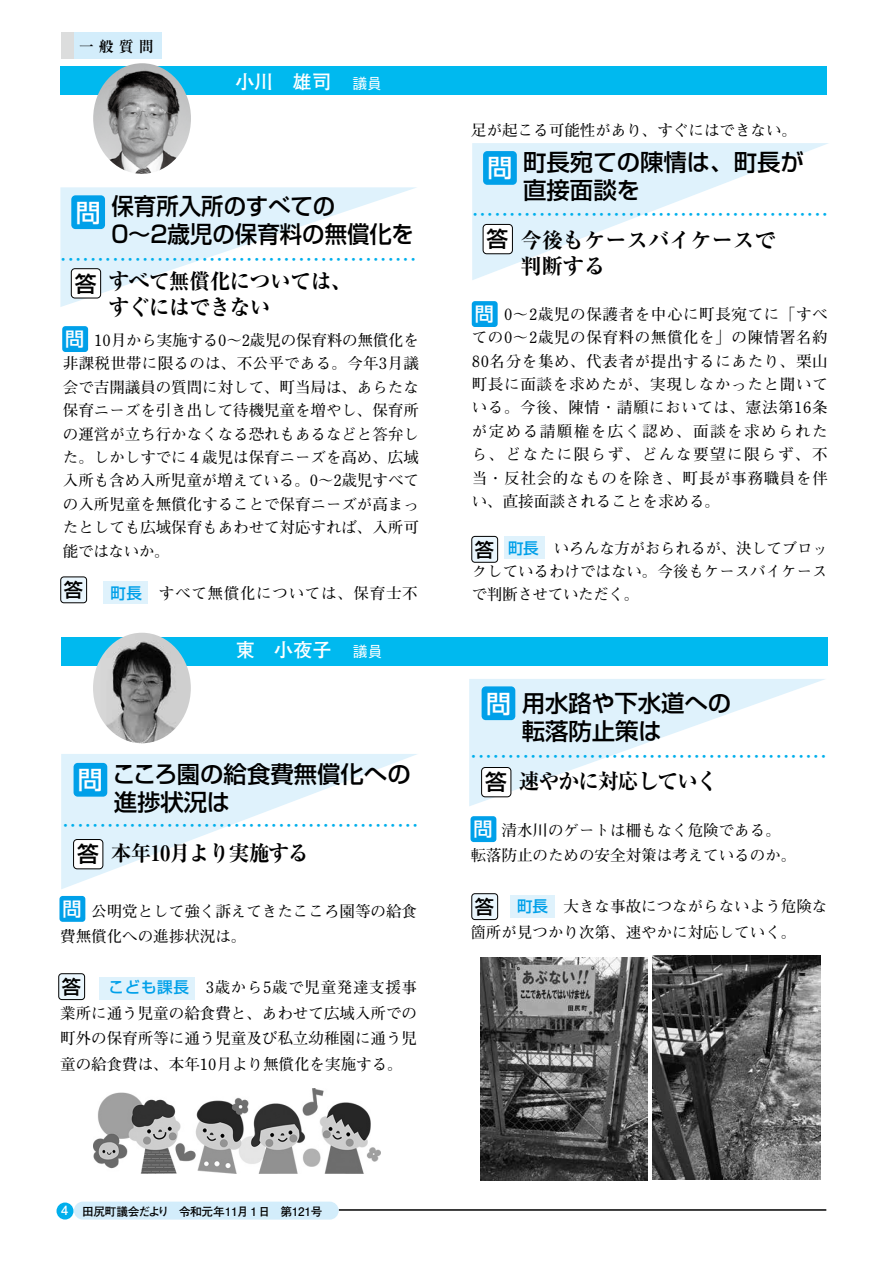
<style>
.page{position:relative;width:893px;height:1263px;background:#fff}
.page>*{position:absolute;margin:0;border:0;box-sizing:border-box;transform-origin:0 0}
.t1{font:500 24.9px "Shin Go Pro";color:#fff}
.t2{font:500 23.4px/27.6px "Shin Go Pro";color:#000}
.t3{font:500 23.4px "Shin Go Pro";color:#000;scale:.96 1}
.t4{font:700 expanded 21.3px "Ryumin Pro";letter-spacing:-.04em;color:#000}
.t5{font:700 expanded 21.3px/25.5px "Ryumin Pro";letter-spacing:-.01em;color:#000;scale:.96 1}
.t6{font:700 expanded 21.3px/25.5px "Ryumin Pro";letter-spacing:-.01em;color:#000}
.t7{font:700 19.2px "Futo Go B101 Pro";color:#fff}
.t8{font:500 19.2px "Shin Go Pro";color:#000}
.t9{font:500 19.2px "Shin Go Pro";color:#fff}
.t10{font:700 15.45px/23.4px "Futo Min A101 Pro";color:#000;text-align:justify}
.t11{font:700 15.45px "Futo Min A101 Pro";letter-spacing:.045em;color:#000}
.t12{font:700 14.85px "Futo Go B101 Pro";color:#00afec}
.t13{font:700 14.85px "Ryumin Pro";color:#000}
.t14{font:700 11.7px "Futo Go B101 Pro";letter-spacing:-.02em;color:#000}
.s1{font-family:"Gothic BBB Pro";font-weight:500;font-size:14.85px}
.s2{font-family:"Shin Go Pro";font-weight:500;font-stretch:normal;font-size:21.75px}
.s3{font-family:"Shin Go Pro";font-weight:500;color:#00a0e9}
.s4{font-size:24.9px;color:#fff}
.s5{font-size:12.75px;color:#fff}
</style>
<div class="page">
<div style="left:103px;top:581px;width:44px;height:23px;background:#dff2fc"></div>
<div style="left:504px;top:536px;width:41px;height:23px;background:#dff2fc"></div>
<svg style="left:472px;top:143px;width:356px;height:137px"></svg>
<div style="left:61px;top:577px;width:26px;height:26px;background:#eaf6fd;border-radius:3px"></div>
<div style="left:60px;top:576px;width:27px;height:27px;border:1px solid #000;border-radius:3px"></div>
<div style="left:472px;top:536px;width:26px;height:26px;background:#eaf6fd;border-radius:3px"></div>
<div style="left:471px;top:536px;width:27px;height:27px;border:1px solid #000;border-radius:3px"></div>
<div style="left:62px;top:326px;width:26px;height:26px;background:#00a0e9;border-radius:3px"></div>
<div style="left:483px;top:151px;width:34px;height:34px;background:#00a0e9;border-radius:4px"></div>
<div style="left:483px;top:224px;width:29px;height:30px;background:#fff;border-radius:4px"></div>
<div style="left:483px;top:224px;width:30px;height:30px;border:1px solid #000;border-radius:4px"></div>
<svg style="left:60px;top:187px;width:357px;height:120px"></svg>
<div style="left:71px;top:195px;width:34px;height:34px;background:#00a0e9;border-radius:4px"></div>
<div style="left:71px;top:269px;width:30px;height:29px;background:#fff;border-radius:4px"></div>
<div style="left:71px;top:268px;width:30px;height:30px;border:1px solid #000;border-radius:4px"></div>
<div style="left:472px;top:301px;width:26px;height:26px;background:#00a0e9;border-radius:3px"></div>
<hr style="left:339px;top:1209px;width:487px;height:2px;background:#000">
<div style="left:57px;top:1202px;width:17px;height:17px;background:#00afec;border-radius:50%"></div>
<div style="left:74px;top:1201px;width:265px;height:18px;background:#d3edfb;border-radius:9px"></div>
<div style="left:61px;top:32px;width:13px;height:26px;background:#dcdddd"></div>
<div style="left:74px;top:32px;width:88px;height:26px;background:#d3edfb"></div>
<div style="left:60px;top:67px;width:767px;height:28px;background:#00b9ef"></div>
<img style="left:93px;top:63px;width:98px;height:111px">
<div style="left:99px;top:977px;width:96px;height:23px;background:#dff2fc"></div>
<div style="left:510px;top:895px;width:45px;height:22px;background:#dff2fc"></div>
<div style="left:59px;top:896px;width:26px;height:26px;background:#00a0e9;border-radius:3px"></div>
<div style="left:470px;top:816px;width:26px;height:26px;background:#00a0e9;border-radius:3px"></div>
<div style="left:472px;top:894px;width:26px;height:25px;background:#eaf6fd;border-radius:3px"></div>
<div style="left:471px;top:893px;width:27px;height:27px;border:1px solid #000;border-radius:3px"></div>
<div style="left:59px;top:974px;width:26px;height:25px;background:#eaf6fd;border-radius:3px"></div>
<div style="left:58px;top:973px;width:27px;height:27px;border:1px solid #000;border-radius:3px"></div>
<svg style="left:61px;top:754px;width:356px;height:135px"></svg>
<div style="left:74px;top:763px;width:33px;height:34px;background:#00a0e9;border-radius:4px"></div>
<div style="left:74px;top:839px;width:29px;height:30px;background:#fff;border-radius:4px"></div>
<div style="left:73px;top:839px;width:30px;height:30px;border:1px solid #000;border-radius:4px"></div>
<svg style="left:469px;top:679px;width:356px;height:127px"></svg>
<div style="left:482px;top:686px;width:33px;height:34px;background:#00a0e9;border-radius:4px"></div>
<div style="left:482px;top:767px;width:29px;height:30px;background:#fff;border-radius:4px"></div>
<div style="left:481px;top:767px;width:30px;height:30px;border:1px solid #000;border-radius:4px"></div>
<div style="left:61px;top:637px;width:767px;height:28px;background:#00b9ef"></div>
<img style="left:93px;top:633px;width:98px;height:110px">
<img style="left:480px;top:957px;width:168px;height:223px">
<img style="left:653px;top:956px;width:167px;height:223px">
<img style="left:93px;top:1088px;width:287px;height:85px">
<p class="t13" style="left:79px;top:34px;width:76px">一般質問</p>
<p class="t7" style="left:235px;top:67px;width:148px">小川　雄司 <span class="s1">議員</span></p>
<h1 class="t1" style="left:76px;top:192px;width:26px">問</h1>
<h2 class="t3" style="left:111px;top:187px;width:235px">保育所入所のすべての</h2>
<h2 class="t3" style="left:111px;top:215px;width:317px">0～2歳児の保育料の無償化を</h2>
<p class="t12" style="left:56px;top:247px;width:366px">・・・・・・・・・・・・・・・・・・・・・・・・・・・・・・・・・・・・・・・・・・・・・・・・</p>
<h3 class="t5" style="left:109px;top:267px;width:254px;text-indent:-34px"><span class="s2">答</span>すべて無償化については、すぐにはできない</h3>
<p class="t9" style="left:65px;top:323px;width:21px">問</p>
<p class="t10" style="left:63px;top:327px;width:358px">　　10月から実施する0～2歳児の保育料の無償化を非課税世帯に限るのは、不公平である。今年3月議会で吉開議員の質問に対して、町当局は、あらたな保育ニーズを引き出して待機児童を増やし、保育所の運営が立ち行かなくなる恐れもあるなどと答弁した。しかしすでに４歳児は保育ニーズを高め、広域入所も含め入所児童が増えている。0～2歳児すべての入所児童を無償化することで保育ニーズが高まったとしても広域保育もあわせて対応すれば、入所可能ではないか。</p>
<p class="t8" style="left:64px;top:574px;width:21px">答</p>
<p class="t11" style="left:62px;top:581px;width:358px">　　　<span class="s3">町長</span>　すべて無償化については、保育士不</p>
<p class="t7" style="left:236px;top:635px;width:148px">東　小夜子 <span class="s1">議員</span></p>
<h1 class="t1" style="left:78px;top:759px;width:26px">問</h1>
<h2 class="t2" style="left:113px;top:758px;width:299px">こころ園の給食費無償化への進捗状況は</h2>
<p class="t12" style="left:58px;top:814px;width:366px">・・・・・・・・・・・・・・・・・・・・・・・・・・・・・・・・・・・・・・・・・・・・・・・・</p>
<h3 class="t4" style="left:77px;top:836px;width:253px"><span class="s2">答</span>本年10月より実施する　</h3>
<p class="t9" style="left:63px;top:893px;width:21px">問</p>
<p class="t10" style="left:60px;top:896px;width:358px;line-height:25.5px">　　公明党として強く訴えてきたこころ園等の給食費無償化への進捗状況は。</p>
<p class="t10" style="left:60px;top:973px;width:358px;line-height:25.5px">　　　<span class="s3">こども課長</span>　3歳から5歳で児童発達支援事業所に通う児童の給食費と、あわせて広域入所での町外の保育所等に通う児童及び私立幼稚園に通う児童の給食費は、本年10月より無償化を実施する。</p>
<p class="t8" style="left:62px;top:971px;width:21px">答</p>
<p class="t10" style="left:471px;top:117px;width:327px">足が起こる可能性があり、すぐにはできない。</p>
<h1 class="t1" style="left:487px;top:148px;width:26px">問</h1>
<h2 class="t2" style="left:523px;top:146px;width:282px">町長宛ての陳情は、町長が直接面談を</h2>
<p class="t12" style="left:468px;top:203px;width:366px">・・・・・・・・・・・・・・・・・・・・・・・・・・・・・・・・・・・・・・・・・・・・・・・・</p>
<h3 class="t6" style="left:520px;top:226px;width:257px;text-indent:-34px"><span class="s2">答</span>今後もケースバイケースで判断する</h3>
<p class="t9" style="left:475px;top:298px;width:21px">問</p>
<p class="t10" style="left:472px;top:300px;width:358px">　　0～2歳児の保護者を中心に町長宛てに「すべての0～2歳児の保育料の無償化を」の陳情署名約80名分を集め、代表者が提出するにあたり、栗山町長に面談を求めたが、実現しなかったと聞いている。今後、陳情・請願においては、憲法第16条が定める請願権を広く認め、面談を求められたら、どなたに限らず、どんな要望に限らず、不当・反社会的なものを除き、町長が事務職員を伴い、直接面談されることを求める。</p>
<p class="t10" style="left:472px;top:534px;width:358px">　　 <span class="s3">町長　</span>いろんな方がおられるが、決してブロックしているわけではない。今後もケースバイケースで判断させていただく。</p>
<p class="t8" style="left:475px;top:534px;width:21px">答</p>
<h2 class="t2" style="left:486px;top:686px;width:247px"><span class="s4">問</span>用水路や下水道への</h2>
<h2 class="t2" style="left:522px;top:714px;width:142px">転落防止策は</h2>
<p class="t12" style="left:466px;top:744px;width:366px">・・・・・・・・・・・・・・・・・・・・・・・・・・・・・・・・・・・・・・・・・・・・・・・・</p>
<h3 class="t4" style="left:485px;top:764px;width:234px"><span class="s2">答</span>速やかに対応していく</h3>
<p class="t9" style="left:474px;top:813px;width:21px">問</p>
<p class="t10" style="left:470px;top:815px;width:343px;line-height:25.5px">　　清水川のゲートは柵もなく危険である。<br>転落防止のための安全対策は考えているのか。　</p>
<p class="t10" style="left:470px;top:892px;width:358px;line-height:25.5px">　　　<span class="s3">町長</span>　大きな事故につながらないよう危険な箇所が見つかり次第、速やかに対応していく。　</p>
<p class="t8" style="left:475px;top:891px;width:21px">答</p>
<p class="t14" style="left:61px;top:1202px;width:263px"><span class="s5">4</span> 田尻町議会だより　令和元年11月 1 日　第121号</p>
</div>
